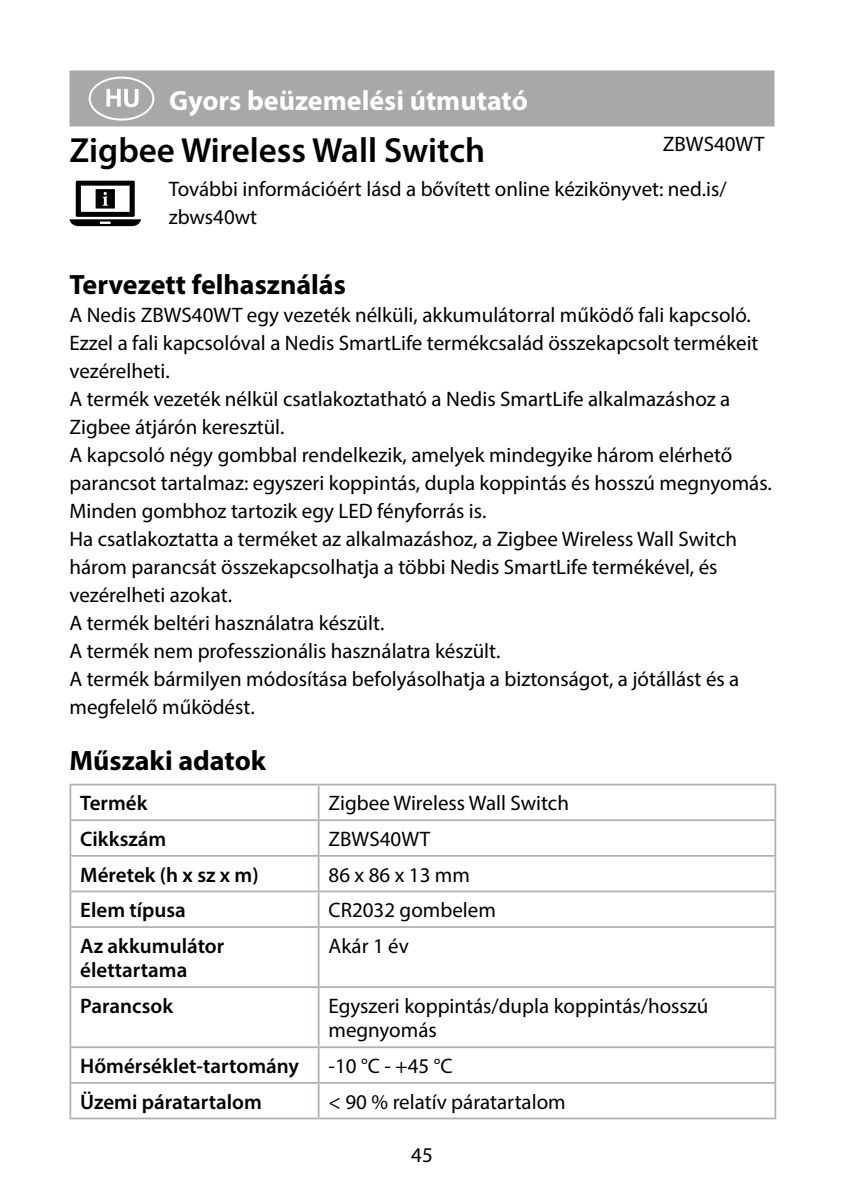
<style>
.page{position:relative;width:844px;height:1191px;background:#fff}
.page>*{position:absolute;margin:0;border:0;box-sizing:border-box;transform-origin:0 0}
.t1{font:63px "manualise countrycodes";color:#fff}
.t2{font:600 35px "Myriad Pro";color:#000}
.t3{font:700 28px "Myriad Pro";color:#000}
.t4{font:700 28px "Myriad Pro";color:#fff}
.t5{font:21px/28px "Myriad Pro";color:#000}
.t6{font:600 21px/24.5px "Myriad Pro";color:#000}
</style>
<div class="page">
<div style="left:69px;top:70px;width:705px;height:56px;background:#a8a8a7"></div>
<svg style="left:69px;top:181px;width:72px;height:45px"></svg>
<hr style="left:69px;top:783px;width:249px;height:2px;background:#abb2b0">
<hr style="left:69px;top:785px;width:2px;height:34px;background:#abb2b0">
<hr style="left:318px;top:783px;width:458px;height:2px;background:#abb2b0">
<hr style="left:317px;top:785px;width:2px;height:34px;background:#abb2b0">
<hr style="left:774px;top:785px;width:2px;height:34px;background:#abb2b0">
<hr style="left:69px;top:819px;width:249px;height:2px;background:#abb2b0">
<hr style="left:69px;top:821px;width:2px;height:34px;background:#abb2b0">
<hr style="left:318px;top:819px;width:458px;height:2px;background:#abb2b0">
<hr style="left:317px;top:821px;width:2px;height:34px;background:#abb2b0">
<hr style="left:774px;top:821px;width:2px;height:34px;background:#abb2b0">
<hr style="left:69px;top:855px;width:249px;height:1px;background:#abb2b0">
<hr style="left:69px;top:856px;width:2px;height:34px;background:#abb2b0">
<hr style="left:318px;top:855px;width:458px;height:1px;background:#abb2b0">
<hr style="left:317px;top:856px;width:2px;height:34px;background:#abb2b0">
<hr style="left:774px;top:856px;width:2px;height:34px;background:#abb2b0">
<hr style="left:69px;top:890px;width:249px;height:2px;background:#abb2b0">
<hr style="left:69px;top:892px;width:2px;height:34px;background:#abb2b0">
<hr style="left:318px;top:890px;width:458px;height:2px;background:#abb2b0">
<hr style="left:317px;top:892px;width:2px;height:34px;background:#abb2b0">
<hr style="left:774px;top:892px;width:2px;height:34px;background:#abb2b0">
<hr style="left:69px;top:926px;width:249px;height:2px;background:#abb2b0">
<hr style="left:69px;top:928px;width:2px;height:58px;background:#abb2b0">
<hr style="left:318px;top:926px;width:458px;height:2px;background:#abb2b0">
<hr style="left:317px;top:928px;width:2px;height:58px;background:#abb2b0">
<hr style="left:774px;top:928px;width:2px;height:58px;background:#abb2b0">
<hr style="left:69px;top:986px;width:249px;height:2px;background:#abb2b0">
<hr style="left:69px;top:988px;width:2px;height:58px;background:#abb2b0">
<hr style="left:318px;top:986px;width:458px;height:2px;background:#abb2b0">
<hr style="left:317px;top:988px;width:2px;height:58px;background:#abb2b0">
<hr style="left:774px;top:988px;width:2px;height:58px;background:#abb2b0">
<hr style="left:69px;top:1046px;width:249px;height:2px;background:#abb2b0">
<hr style="left:69px;top:1048px;width:2px;height:34px;background:#abb2b0">
<hr style="left:318px;top:1046px;width:458px;height:2px;background:#abb2b0">
<hr style="left:317px;top:1048px;width:2px;height:34px;background:#abb2b0">
<hr style="left:774px;top:1048px;width:2px;height:34px;background:#abb2b0">
<hr style="left:69px;top:1082px;width:249px;height:1px;background:#abb2b0">
<hr style="left:69px;top:1083px;width:2px;height:34px;background:#abb2b0">
<hr style="left:318px;top:1082px;width:458px;height:1px;background:#abb2b0">
<hr style="left:317px;top:1083px;width:2px;height:34px;background:#abb2b0">
<hr style="left:774px;top:1083px;width:2px;height:34px;background:#abb2b0">
<hr style="left:69px;top:1117px;width:249px;height:2px;background:#abb2b0">
<hr style="left:318px;top:1117px;width:458px;height:2px;background:#abb2b0">
<h1 class="t1" style="left:79px;top:62px;width:86px">k</h1>
<h3 class="t4" style="left:169px;top:82px;width:360px">Gyors beüzemelési útmutató</h3>
<h2 class="t2" style="left:69px;top:128px;width:417px">Zigbee Wireless Wall Switch</h2>
<p class="t5" style="left:169px;top:121px;width:597px;line-height:45.1px;text-indent:494px">ZBWS40WT<br>További információért lásd a bővített online kézikönyvet: ned.is/</p>
<p class="t5" style="left:169px;top:203px;width:90px">zbws40wt</p>
<h3 class="t3" style="left:69px;top:266px;width:278px">Tervezett felhasználás</h3>
<p class="t5" style="left:69px;top:300px;width:703px">A Nedis ZBWS40WT egy vezeték nélküli, akkumulátorral működő fali kapcsoló.<br>Ezzel a fali kapcsolóval a Nedis SmartLife termékcsalád összekapcsolt termékeit vezérelheti.<br>A termék vezeték nélkül csatlakoztatható a Nedis SmartLife alkalmazáshoz a Zigbee átjárón keresztül.<br>A kapcsoló négy gombbal rendelkezik, amelyek mindegyike három elérhető parancsot tartalmaz: egyszeri koppintás, dupla koppintás és hosszú megnyomás.<br>Minden gombhoz tartozik egy LED fényforrás is.<br>Ha csatlakoztatta a terméket az alkalmazáshoz, a Zigbee Wireless Wall Switch három parancsát összekapcsolhatja a többi Nedis SmartLife termékével, és vezérelheti azokat.<br>A termék beltéri használatra készült.<br>A termék nem professzionális használatra készült.<br>A termék bármilyen módosítása befolyásolhatja a biztonságot, a jótállást és a megfelelő működést.</p>
<h3 class="t3" style="left:69px;top:742px;width:198px">Műszaki adatok</h3>
<p class="t6" style="left:80px;top:790px;width:69px">Termék</p>
<p class="t5" style="left:328px;top:789px;width:242px">Zigbee Wireless Wall Switch</p>
<p class="t6" style="left:80px;top:826px;width:88px">Cikkszám</p>
<p class="t5" style="left:328px;top:824px;width:103px">ZBWS40WT</p>
<p class="t6" style="left:80px;top:861px;width:180px">Méretek (h x sz x m)</p>
<p class="t5" style="left:328px;top:860px;width:143px">86 x 86 x 13 mm</p>
<p class="t6" style="left:80px;top:897px;width:107px">Elem típusa</p>
<p class="t5" style="left:328px;top:895px;width:169px">CR2032 gombelem</p>
<p class="t6" style="left:80px;top:933px;width:145px">Az akkumulátor élettartama</p>
<p class="t5" style="left:328px;top:931px;width:82px">Akár 1 év</p>
<p class="t6" style="left:80px;top:993px;width:94px">Parancsok</p>
<p class="t5" style="left:328px;top:993px;width:381px;line-height:24.5px">Egyszeri koppintás/dupla koppintás/hosszú megnyomás</p>
<p class="t6" style="left:80px;top:1053px;width:220px">Hőmérséklet-tartomány</p>
<p class="t5" style="left:328px;top:1051px;width:126px">-10 °C - +45 °C</p>
<p class="t6" style="left:80px;top:1088px;width:183px">Üzemi páratartalom</p>
<p class="t5" style="left:328px;top:1087px;width:239px">&lt; 90 % relatív páratartalom</p>
<p class="t5" style="left:411px;top:1140px;width:23px">45</p>
</div>
